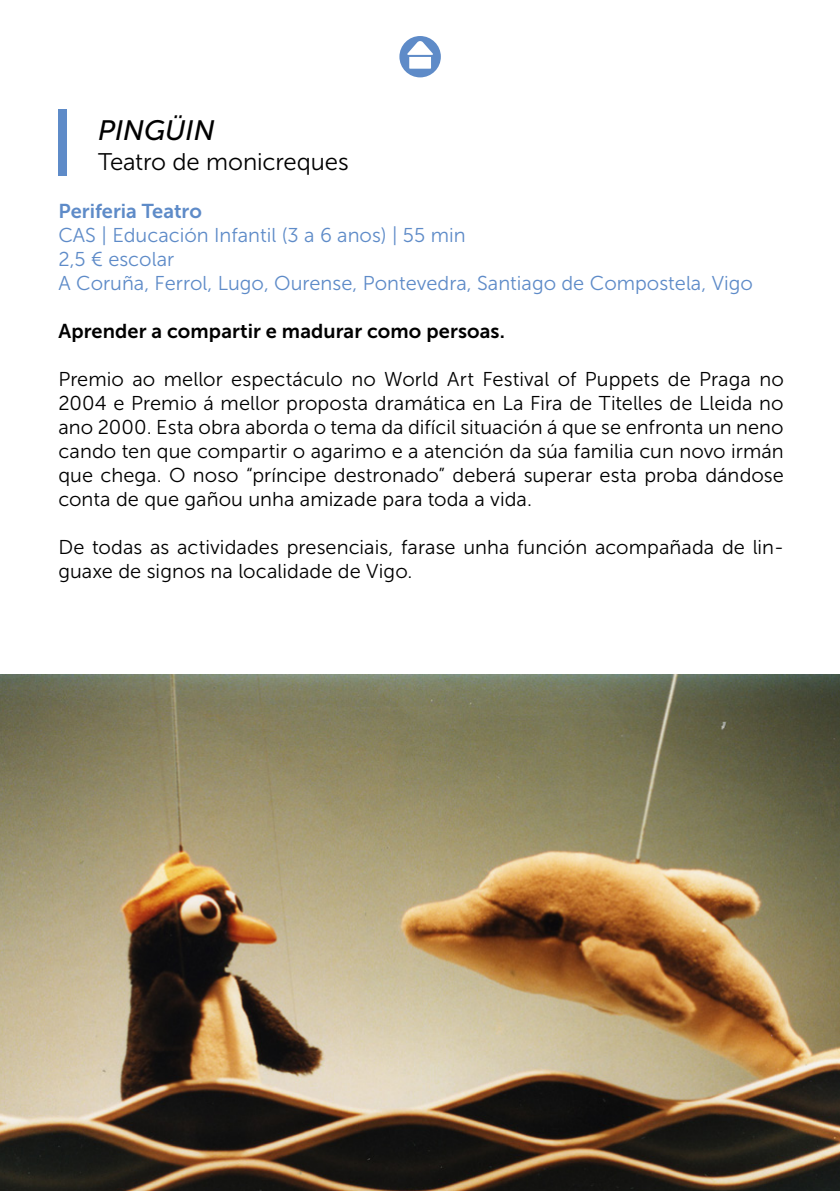
<style>
.page{position:relative;width:840px;height:1191px;background:#fff}
.page>*{position:absolute;margin:0;border:0;box-sizing:border-box;transform-origin:0 0}
.t1{font:italic 28px "Museo Sans 500";letter-spacing:-.005em;color:#000}
.t2{font:24px "Museo Sans 300";letter-spacing:-.005em;color:#000}
.t3{font:20px/24px "Museo Sans 300";letter-spacing:.005em;color:#000;text-align:justify}
.t4{font:20px/24px "Museo Sans 300";color:#5e8bc8}
.t5{font:20px "Museo Sans 700";letter-spacing:.005em;color:#000}
.t6{font:20px "Museo Sans 700";color:#5e8bc8}
</style>
<div class="page">
<svg style="left:399px;top:36px;width:41px;height:41px"></svg>
<img style="left:0;top:675px;width:839px;height:516px">
<div style="left:58px;top:109px;width:8px;height:66px;background:#5e8bc8"></div>
<h1 class="t1" style="left:98px;top:115px;width:118px">PINGÜIN</h1>
<p class="t2" style="left:98px;top:149px;width:252px">Teatro de monicreques</p>
<p class="t6" style="left:58px;top:200px;width:145px">Periferia Teatro</p>
<p class="t4" style="left:58px;top:223px;width:695px">CAS | Educación Infantil (3 a 6 anos) | 55 min<br>2,5 € escolar<br>A Coruña, Ferrol, Lugo, Ourense, Pontevedra, Santiago de Compostela, Vigo</p>
<p class="t5" style="left:58px;top:320px;width:448px">Aprender a compartir e madurar como persoas.</p>
<p class="t3" style="left:58px;top:367px;width:726px">Premio ao mellor espectáculo no World Art Festival of Puppets de Praga no 2004 e Premio á mellor proposta dramática en La Fira de Titelles de Lleida no ano 2000. Esta obra aborda o tema da difícil situación á que se enfronta un neno cando ten que compartir o agarimo e a atención da súa familia cun novo irmán que chega. O noso “príncipe destronado” deberá superar esta proba dándose conta de que gañou unha amizade para toda a vida.</p>
<p class="t3" style="left:58px;top:535px;width:726px">De todas as actividades presenciais, farase unha función acompañada de lin&shy;guaxe de signos na localidade de Vigo.</p>
</div>
